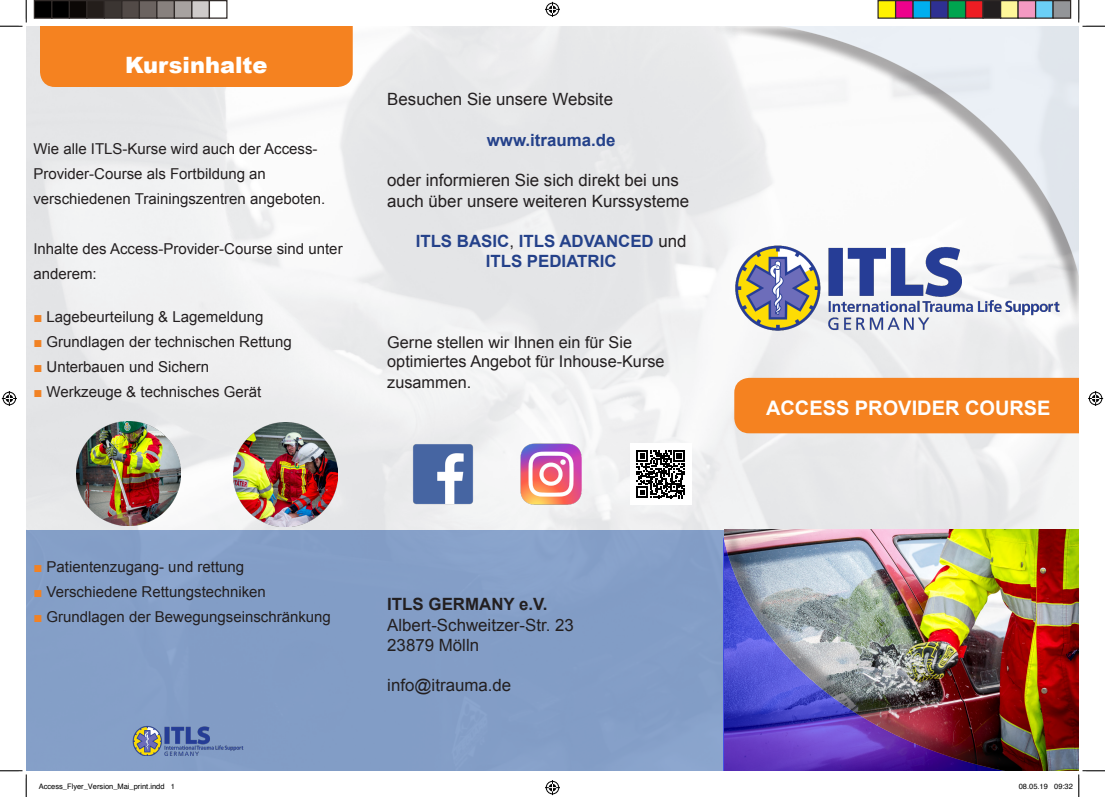
<style>
.page{position:relative;width:1105px;height:797px;background:#fff}
.page>*{position:absolute;margin:0;border:0;box-sizing:border-box;transform-origin:0 0}
.t1{font:900 22.5px "Arial";color:#fff}
.t2{font:700 20px "Arial";color:#fff}
.t3{font:16.88px/20.2px "Arial";color:#231f20}
.t4{font:700 16.88px "Arial";color:#24418a}
.t5{font:700 16.88px "Arial";color:#231f20}
.t6{font:16.25px "Arial";color:#231f20}
.t7{font:15px "Arial";color:#231f20}
.t8{font:7.5px "Helvetica";color:#000}
.s1{color:#f18224}
.s2{font-weight:400;color:#231f20}
</style>
<div class="page">
<img style="left:26px;top:26px;width:1053px;height:503px">
<div style="left:26px;top:529px;width:698px;height:241px;background:#839dc6"></div>
<div style="left:40px;top:26px;width:313px;height:61px;background:#f58220"></div>
<img style="left:734px;top:327px;width:327px;height:6px">
<img style="left:724px;top:521px;width:355px;height:249px">
<div style="left:710px;top:26px;width:369px;height:301px;background:#231f20;opacity:.75"></div>
<img style="left:724px;top:26px;width:355px;height:287px">
<div style="left:734px;top:378px;width:345px;height:55px;background:#f58220"></div>
<img style="left:76px;top:421px;width:104px;height:104px">
<img style="left:233px;top:422px;width:104px;height:104px">
<div style="left:630px;top:443px;width:61px;height:62px;background:#fff"></div>
<svg style="left:636px;top:450px;width:49px;height:48px"></svg>
<img style="left:132px;top:726px;width:112px;height:29px">
<img style="left:520px;top:443px;width:62px;height:62px">
<img style="left:412px;top:443px;width:62px;height:62px">
<svg style="left:0;top:0;width:27px;height:27px"></svg>
<svg style="left:0;top:770px;width:27px;height:27px"></svg>
<svg style="left:1078px;top:0;width:27px;height:27px"></svg>
<svg style="left:545px;top:2px;width:15px;height:15px"></svg>
<svg style="left:545px;top:780px;width:15px;height:15px"></svg>
<svg style="left:2px;top:391px;width:15px;height:15px"></svg>
<svg style="left:1088px;top:391px;width:15px;height:15px"></svg>
<div style="left:34px;top:1px;width:18px;height:17px;background:#000"></div>
<div style="left:34px;top:0;width:18px;height:19px;border:1px solid #302a28"></div>
<div style="left:52px;top:1px;width:17px;height:17px;background:#000"></div>
<div style="left:51px;top:0;width:19px;height:19px;border:1px solid #302a28"></div>
<div style="left:69px;top:1px;width:18px;height:17px;background:#0c0806"></div>
<div style="left:69px;top:0;width:19px;height:19px;border:1px solid #302a28"></div>
<div style="left:87px;top:1px;width:17px;height:17px;background:#241e1b"></div>
<div style="left:86px;top:0;width:19px;height:19px;border:1px solid #302a28"></div>
<div style="left:104px;top:1px;width:18px;height:17px;background:#3b3532"></div>
<div style="left:104px;top:0;width:18px;height:19px;border:1px solid #302a28"></div>
<div style="left:122px;top:1px;width:17px;height:17px;background:#524a47"></div>
<div style="left:121px;top:0;width:19px;height:19px;border:1px solid #302a28"></div>
<div style="left:139px;top:1px;width:18px;height:17px;background:#6b6360"></div>
<div style="left:139px;top:0;width:19px;height:19px;border:1px solid #302a28"></div>
<div style="left:157px;top:1px;width:17px;height:17px;background:#88817e"></div>
<div style="left:156px;top:0;width:19px;height:19px;border:1px solid #302a28"></div>
<div style="left:174px;top:1px;width:18px;height:17px;background:#a7a2a0"></div>
<div style="left:174px;top:0;width:18px;height:19px;border:1px solid #302a28"></div>
<div style="left:192px;top:1px;width:17px;height:17px;background:#cfcbca"></div>
<div style="left:191px;top:0;width:19px;height:19px;border:1px solid #302a28"></div>
<div style="left:209px;top:0;width:19px;height:19px;border:1px solid #302a28"></div>
<div style="left:878px;top:1px;width:17px;height:17px;background:#fff101"></div>
<div style="left:877px;top:0;width:19px;height:19px;border:1px solid #302a28"></div>
<div style="left:895px;top:1px;width:18px;height:17px;background:#ed028c"></div>
<div style="left:895px;top:0;width:19px;height:19px;border:1px solid #302a28"></div>
<div style="left:913px;top:1px;width:17px;height:17px;background:#00aeef"></div>
<div style="left:912px;top:0;width:19px;height:19px;border:1px solid #302a28"></div>
<div style="left:930px;top:1px;width:18px;height:17px;background:#2e3092"></div>
<div style="left:930px;top:0;width:19px;height:19px;border:1px solid #302a28"></div>
<div style="left:948px;top:1px;width:17px;height:17px;background:#00a54f"></div>
<div style="left:947px;top:0;width:19px;height:19px;border:1px solid #302a28"></div>
<div style="left:965px;top:1px;width:18px;height:17px;background:#ee1d23"></div>
<div style="left:965px;top:0;width:19px;height:19px;border:1px solid #302a28"></div>
<div style="left:983px;top:1px;width:17px;height:17px;background:#231f20"></div>
<div style="left:982px;top:0;width:19px;height:19px;border:1px solid #302a28"></div>
<div style="left:1000px;top:1px;width:18px;height:17px;background:#fff79a"></div>
<div style="left:1000px;top:0;width:19px;height:19px;border:1px solid #302a28"></div>
<div style="left:1018px;top:1px;width:17px;height:17px;background:#f499c2"></div>
<div style="left:1017px;top:0;width:19px;height:19px;border:1px solid #302a28"></div>
<div style="left:1035px;top:1px;width:18px;height:17px;background:#6bcff6"></div>
<div style="left:1035px;top:0;width:19px;height:19px;border:1px solid #302a28"></div>
<div style="left:1053px;top:1px;width:17px;height:17px;background:#939598"></div>
<div style="left:1052px;top:0;width:19px;height:19px;border:1px solid #302a28"></div>
<svg style="left:1054px;top:770px;width:51px;height:27px"></svg>
<p class="t1" style="left:125px;top:49px;width:144px">Kursinhalte</p>
<p class="t7" style="left:33px;top:139px;width:286px">Wie alle ITLS-Kurse wird auch der Access-</p>
<p class="t7" style="left:33px;top:164px;width:234px">Provider-Course als Fortbildung an</p>
<p class="t7" style="left:33px;top:189px;width:293px">verschiedenen Trainingszentren angeboten.</p>
<p class="t7" style="left:33px;top:239px;width:311px">Inhalte des Access-Provider-Course sind unter</p>
<p class="t7" style="left:33px;top:264px;width:65px">anderem:</p>
<p class="t7" style="left:33px;top:306px;width:232px"><span class="s1">■</span> Lagebeurteilung &amp; Lagemeldung</p>
<p class="t7" style="left:33px;top:331px;width:260px"><span class="s1">■</span> Grundlagen der technischen Rettung</p>
<p class="t7" style="left:33px;top:356px;width:177px"><span class="s1">■</span> Unterbauen und Sichern</p>
<p class="t7" style="left:33px;top:381px;width:230px"><span class="s1">■</span> Werkzeuge &amp; technisches Gerät</p>
<p class="t3" style="left:387px;top:89px;width:227px">Besuchen Sie unsere Website</p>
<p class="t4" style="left:487px;top:129px;width:130px">www.itrauma.de</p>
<p class="t3" style="left:387px;top:170px;width:303px">oder informieren Sie sich direkt bei uns auch über unsere weiteren Kurssysteme</p>
<p class="t4" style="left:416px;top:230px;width:272px">ITLS BASIC<span class="s2">,</span> ITLS ADVANCED <span class="s2">und</span></p>
<p class="t4" style="left:486px;top:250px;width:132px">ITLS PEDIATRIC</p>
<p class="t6" style="left:387px;top:331px;width:246px">Gerne stellen wir Ihnen ein für Sie</p>
<p class="t6" style="left:387px;top:351px;width:279px">optimiertes Angebot für Inhouse-Kurse</p>
<p class="t6" style="left:387px;top:371px;width:85px">zusammen.</p>
<p class="t7" style="left:33px;top:556px;width:212px"><span class="s1">■</span> Patientenzugang- und rettung</p>
<p class="t7" style="left:33px;top:581px;width:234px"><span class="s1">■</span> Verschiedene Rettungstechniken</p>
<p class="t7" style="left:33px;top:606px;width:299px"><span class="s1">■</span> Grundlagen der Bewegungseinschränkung</p>
<p class="t5" style="left:387px;top:593px;width:162px">ITLS GERMANY e.V.</p>
<p class="t3" style="left:387px;top:614px;width:188px">Albert-Schweitzer-Str. 23</p>
<p class="t3" style="left:387px;top:635px;width:93px">23879 Mölln</p>
<p class="t3" style="left:387px;top:675px;width:126px">info@itrauma.de</p>
<p class="t2" style="left:766px;top:394px;width:286px">ACCESS PROVIDER COURSE</p>
<p class="t8" style="left:39px;top:781px;width:138px">Access_Flyer_Version_Mai_print.indd 1</p>
<p class="t8" style="left:1019px;top:781px;width:56px">08.05.19 09:32</p>
</div>
